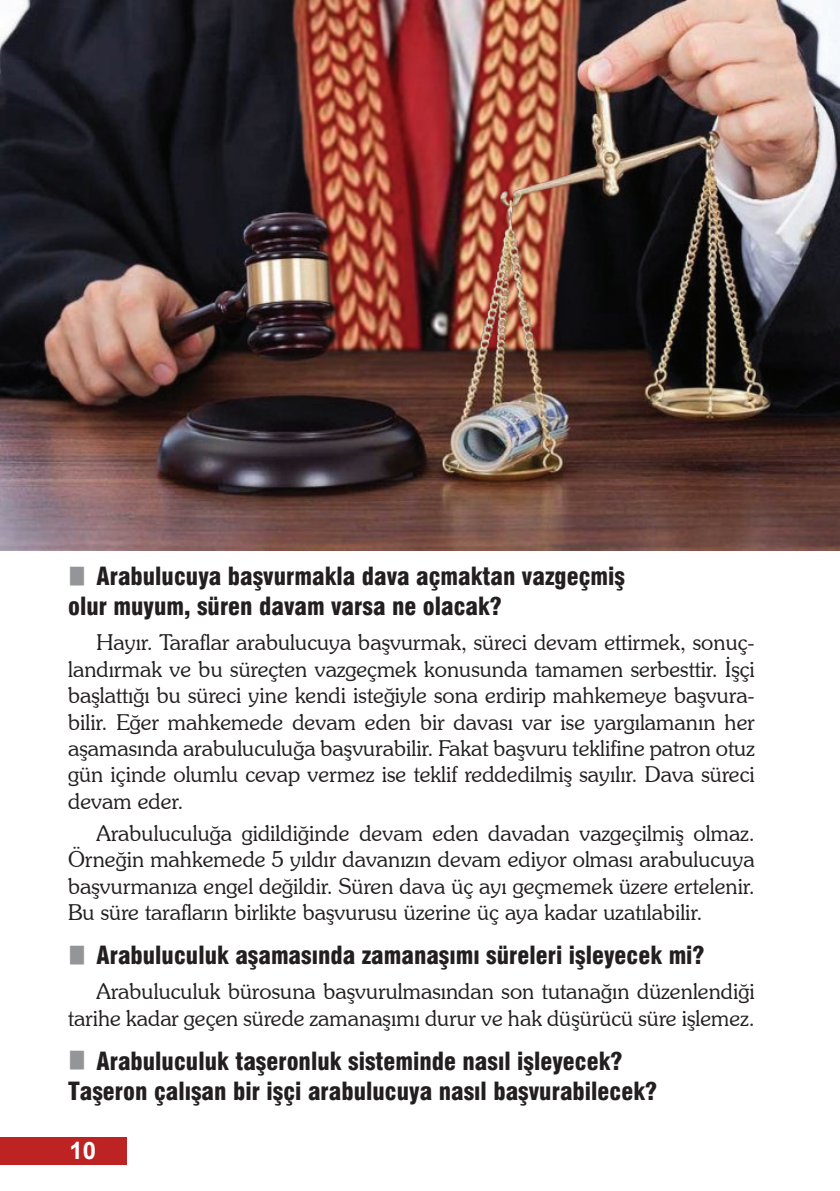
<style>
.page{position:relative;width:840px;height:1191px;background:#fff}
.page>*{position:absolute;margin:0;border:0;box-sizing:border-box;transform-origin:0 0}
.t1{font:900 condensed 24px/30px "Swiss 721 BT";color:#231f20}
.t2{font:700 24px "Arial";color:#fff}
.t3{font:300 22px/26.4px "Souvenir IT Cby BT";color:#231f20;text-align:justify}
</style>
<div class="page">
<div style="left:0;top:1137px;width:126px;height:27px;background:#be2324"></div>
<img style="left:0;top:0;width:839px;height:550px">
<p class="t1" style="left:68px;top:561px;width:558px;text-indent:28px">Arabulucuya başvurmakla dava açmaktan vazgeçmiş olur muyum, süren davam varsa ne olacak?</p>
<p class="t3" style="left:68px;top:629px;width:687px;text-indent:28px">Hayır. Taraflar arabulucuya başvurmak, süreci devam ettirmek, sonuç&shy;landırmak ve bu süreçten vazgeçmek konusunda tamamen serbesttir. İşçi başlattığı bu süreci yine kendi isteğiyle sona erdirip mahkemeye başvura&shy;bilir. Eğer mahkemede devam eden bir davası var ise yargılamanın her aşamasında arabuluculuğa başvurabilir. Fakat başvuru teklifine patron otuz gün içinde olumlu cevap vermez ise teklif reddedilmiş sayılır. Dava süreci devam eder.</p>
<p class="t3" style="left:68px;top:819px;width:687px;text-indent:28px">Arabuluculuğa gidildiğinde devam eden davadan vazgeçilmiş olmaz.<br>Örneğin mahkemede 5 yıldır davanızın devam ediyor olması arabulucuya başvurmanıza engel değildir. Süren dava üç ayı geçmemek üzere ertelenir.<br>Bu süre tarafların birlikte başvurusu üzerine üç aya kadar uzatılabilir.</p>
<p class="t1" style="left:96px;top:940px;width:609px">Arabuluculuk aşamasında zamanaşımı süreleri işleyecek mi?</p>
<p class="t3" style="left:68px;top:978px;width:687px;text-align:right">Arabuluculuk bürosuna başvurulmasından son tutanağın düzenlendiği tarihe kadar geçen sürede zamanaşımı durur ve hak düşürücü süre işlemez.</p>
<p class="t1" style="left:68px;top:1046px;width:590px;text-align:center">Arabuluculuk taşeronluk sisteminde nasıl işleyecek?<br>Taşeron çalışan bir işçi arabulucuya nasıl başvurabilecek?</p>
<p class="t2" style="left:69px;top:1133px;width:28px">10</p>
</div>
